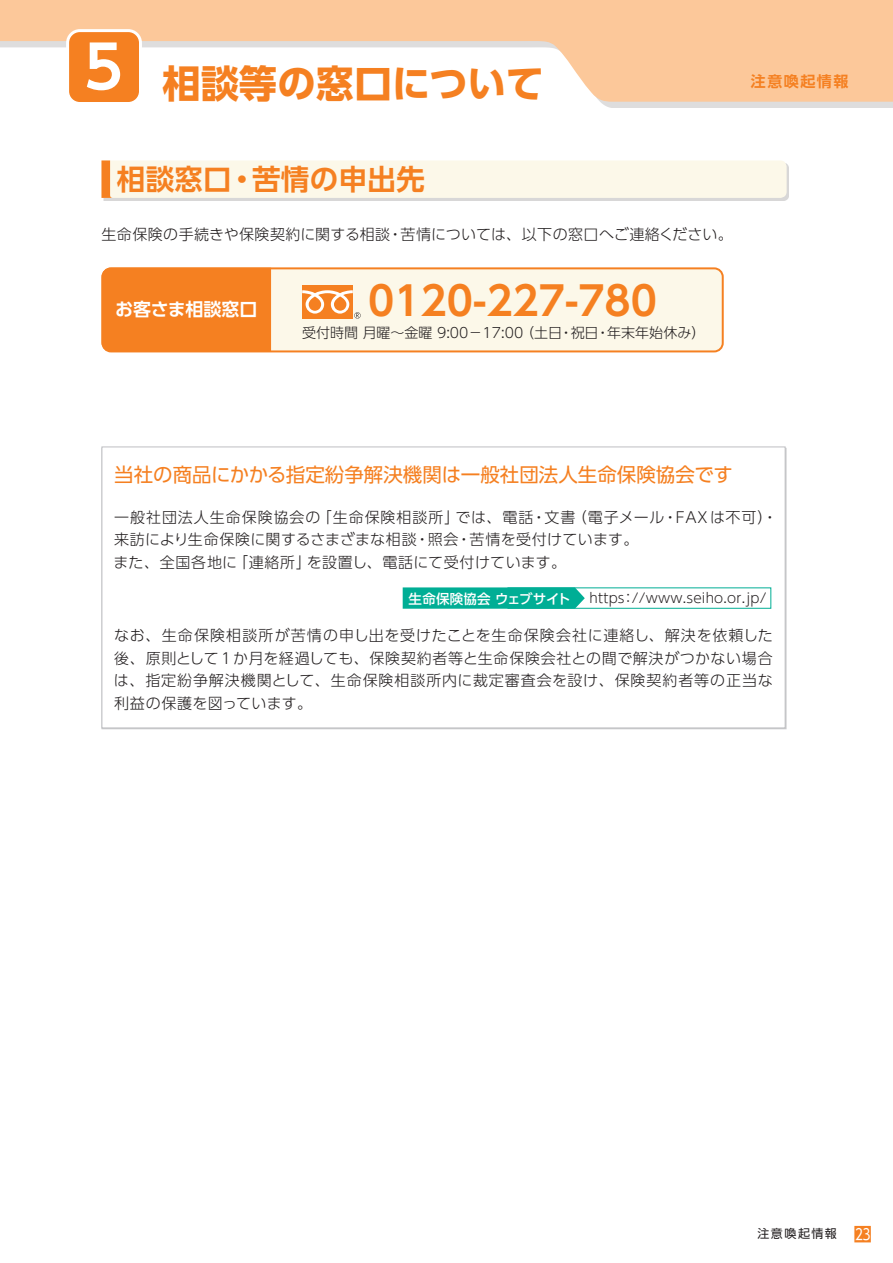
<style>
.page{position:relative;width:893px;height:1263px;background:#fff}
.page>*{position:absolute;margin:0;border:0;box-sizing:border-box;transform-origin:0 0}
.t1{font:700 58.8px "UD Shin Go Pr 6 De";color:#fff}
.t2{font:700 39.75px "UD Shin Go Pr 6 De";color:#f58021}
.t3{font:700 38.25px "UD Shin Go Pr 6";color:#f58021}
.t4{font:700 28.5px "UD Shin Go Pr 6 De";letter-spacing:.01em;color:#f58021}
.t5{font:19.5px "UD Shin Go Pr 6";color:#f58021}
.t6{font:700 18px "UD Shin Go Pr 6 De";letter-spacing:-.005em;color:#fff}
.t7{font:300 15px/22.5px "UD Shin Go Pr 6";letter-spacing:.03em;color:#231f20;text-align:justify}
.t8{font:300 15px/22.5px "UD Shin Go Pr 6";letter-spacing:.05em;color:#231f20}
.t9{font:700 15px "UD Shin Go Pr 6 De";letter-spacing:.1em;color:#f58021}
.t10{font:300 14.1px "UD Shin Go Pr 6";color:#231f20}
.t11{font:300 13.5px "UD Shin Go Pr 6";letter-spacing:.015em;color:#231f20}
.t12{font:500 13.5px "UD Shin Go Pr 6";letter-spacing:.015em;color:#fff}
.t13{font:12px "UD Shin Go Pr 6";letter-spacing:.125em;color:#231f20}
</style>
<div class="page">
<div style="left:0;top:0;width:893px;height:108px;background:#231f20;opacity:.15"></div>
<svg style="left:0;top:0;width:893px;height:102px;fill:#fcc89a"></svg>
<div style="left:68px;top:31px;width:72px;height:72px;background:#f58021;border-radius:12px"></div>
<div style="left:66px;top:29px;width:76px;height:76px;border:3px solid #fff;border-radius:12px"></div>
<div style="left:104px;top:163px;width:685px;height:37px;background:#d8d7d7"></div>
<div style="left:101px;top:160px;width:686px;height:38px;background:#fcf8e9"></div>
<div style="left:102px;top:268px;width:621px;height:83px;background:#fcf8e9;border-radius:9px"></div>
<div style="left:101px;top:267px;width:623px;height:85px;border:2px solid #f58021;border-radius:9px"></div>
<div style="left:101px;top:267px;width:171px;height:86px;background:#f58021"></div>
<div style="left:302px;top:285px;width:51px;height:33px;background:#f58021"></div>
<svg style="left:302px;top:290px;width:59px;height:29px"></svg>
<div style="left:101px;top:446px;width:685px;height:282px;background:#fff;border:1px solid #bebfc2"></div>
<div style="left:507px;top:587px;width:264px;height:22px;background:#fff;border:1px solid #00ae95"></div>
<svg style="left:403px;top:587px;width:182px;height:22px;background:#0cb199"></svg>
<h1 class="t1" style="left:84px;top:19px;width:40px">5</h1>
<h3 class="t3" style="left:162px;top:52px;width:383px">相談等の窓口について</h3>
<h3 class="t4" style="left:117px;top:156px;width:309px">相談窓口・苦情の申出先</h3>
<p class="t7" style="left:101px;top:222px;width:633px">生命保険の手続きや保険契約に関する相談・苦情については、以下の窓口へご連絡ください。</p>
<p class="t6" style="left:115px;top:295px;width:144px">お客さま相談窓口</p>
<h2 class="t2" style="left:368px;top:269px;width:290px">0120-227-780</h2>
<p class="t10" style="left:302px;top:321px;width:405px">受付時間月曜～金曜 9:00－17:00（土日・祝日・年末年始休み）</p>
<p class="t9" style="left:751px;top:69px;width:99px">注意喚起情報</p>
<h3 class="t5" style="left:114px;top:459px;width:620px">当社の商品にかかる指定紛争解決機関は一般社団法人生命保険協会です</h3>
<p class="t8" style="left:114px;top:505px;width:665px">一般社団法人生命保険協会の「生命保険相談所」では、電話・文書（電子メール・FAXは不可）・来訪により生命保険に関するさまざまな相談・照会・苦情を受付けています。<br>また、全国各地に「連絡所」を設置し、電話にて受付けています。</p>
<p class="t12" style="left:409px;top:587px;width:164px">生命保険協会 ウェブサイト</p>
<p class="t11" style="left:589px;top:587px;width:178px">https：//www.seiho.or.jp/</p>
<p class="t7" style="left:114px;top:624px;width:660px">なお、生命保険相談所が苦情の申し出を受けたことを生命保険会社に連絡し、解決を依頼した後、原則として1か月を経過しても、保険契約者等と生命保険会社との間で解決がつかない場合は、指定紛争解決機関として、生命保険相談所内に裁定審査会を設け、保険契約者等の正当な利益の保護を図っています。</p>
<p class="t13" style="left:757px;top:1224px;width:81px">注意喚起情報</p>
</div>
